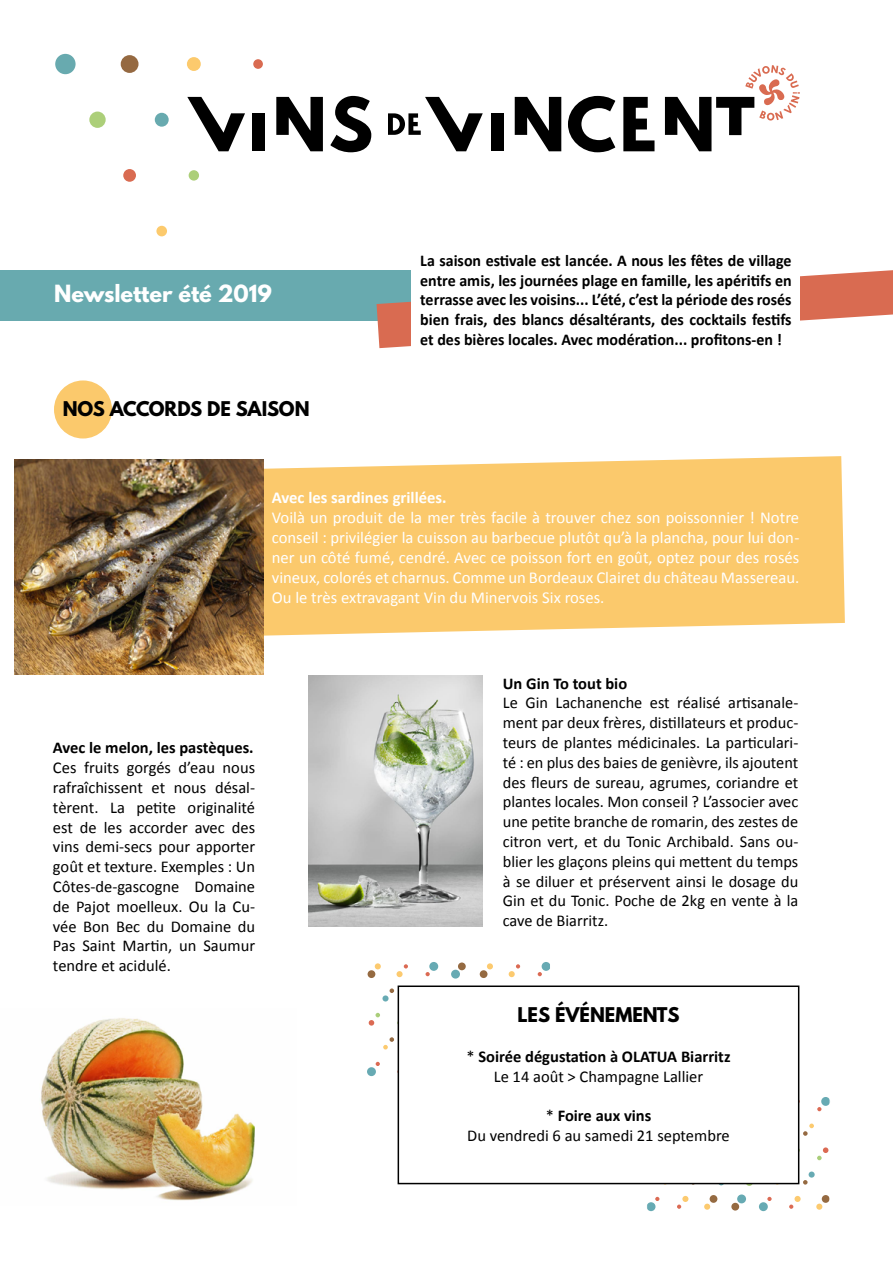
<style>
.page{position:relative;width:893px;height:1263px;background:#fff}
.page>*{position:absolute;margin:0;border:0;box-sizing:border-box;transform-origin:0 0}
.t1{font:700 21px "League Spartan";color:#fff}
.t2{font:700 18px "League Spartan";color:#000}
.t3{font:16.65px/20px "Calibri";color:#fff;text-align:justify}
.t4{font:700 16.65px "Calibri";color:#fff}
.t5{font:16.5px/19.8px "Calibri";color:#000;text-align:justify}
.t6{font:700 16.5px/19.8px "Calibri";color:#000;text-align:justify}
.s1{font-weight:400}
.s2{font-weight:700}
</style>
<div class="page">
<div style="left:54px;top:380px;width:58px;height:58px;background:#fbc96c;border-radius:50%"></div>
<div style="left:55px;top:54px;width:21px;height:20px;background:#68aaaf;border-radius:50%"></div>
<div style="left:121px;top:55px;width:18px;height:18px;background:#956941;border-radius:50%"></div>
<div style="left:187px;top:57px;width:14px;height:14px;background:#fcca6d;border-radius:50%"></div>
<div style="left:253px;top:59px;width:10px;height:10px;background:#d96b51;border-radius:50%"></div>
<div style="left:89px;top:112px;width:17px;height:16px;background:#accf79;border-radius:50%"></div>
<div style="left:155px;top:113px;width:14px;height:14px;background:#68aaaf;border-radius:50%"></div>
<div style="left:189px;top:170px;width:10px;height:11px;background:#accf79;border-radius:50%"></div>
<div style="left:123px;top:169px;width:13px;height:13px;background:#d96b51;border-radius:50%"></div>
<div style="left:156px;top:226px;width:11px;height:10px;background:#fcca6d;border-radius:50%"></div>
<svg style="left:187px;top:97px;width:58px;height:54px"></svg>
<div style="left:253px;top:113px;width:12px;height:38px;background:#000"></div>
<svg style="left:276px;top:97px;width:47px;height:54px"></svg>
<svg style="left:330px;top:96px;width:41px;height:56px"></svg>
<svg style="left:388px;top:97px;width:95px;height:54px"></svg>
<svg style="left:515px;top:97px;width:46px;height:54px"></svg>
<svg style="left:568px;top:96px;width:47px;height:56px"></svg>
<svg style="left:623px;top:97px;width:31px;height:54px"></svg>
<div style="left:491px;top:113px;width:12px;height:38px;background:#000"></div>
<svg style="left:665px;top:65px;width:135px;height:86px"></svg>
<div style="left:0;top:270px;width:480px;height:51px;background:#68aaaf"></div>
<svg style="left:377px;top:270px;width:516px;height:78px"></svg>
<div style="left:412px;top:253px;width:388px;height:147px;background:#fff"></div>
<svg style="left:264px;top:456px;width:581px;height:180px;fill:#fbc96c"></svg>
<div style="left:272px;top:490px;width:527px;height:129px;background:#fbc96c"></div>
<div style="left:759px;top:1202px;width:9px;height:9px;background:#67aab3;border-radius:50%"></div>
<div style="left:647px;top:1202px;width:8px;height:9px;background:#67aab3;border-radius:50%"></div>
<div style="left:731px;top:1203px;width:8px;height:7px;background:#956a41;border-radius:50%"></div>
<div style="left:704px;top:1203px;width:6px;height:7px;background:#fcca6f;border-radius:50%"></div>
<div style="left:746px;top:1179px;width:7px;height:7px;background:#728a51;border-radius:50%"></div>
<svg style="left:817px;top:1107px;width:4px;height:4px"></svg>
<div style="left:816px;top:1203px;width:6px;height:7px;background:#fcca6f;border-radius:50%"></div>
<svg style="left:789px;top:1204px;width:4px;height:5px"></svg>
<div style="left:822px;top:1195px;width:8px;height:8px;background:#956a41;border-radius:50%"></div>
<div style="left:794px;top:1196px;width:7px;height:6px;background:#fcca6f;border-radius:50%"></div>
<svg style="left:767px;top:1197px;width:5px;height:4px"></svg>
<svg style="left:803px;top:1171px;width:12px;height:13px"></svg>
<svg style="left:799px;top:1148px;width:1px;height:12px"></svg>
<svg style="left:817px;top:1147px;width:11px;height:13px"></svg>
<svg style="left:803px;top:1123px;width:11px;height:13px"></svg>
<div style="left:821px;top:1097px;width:9px;height:9px;background:#67aab3;border-radius:50%"></div>
<svg style="left:799px;top:1099px;width:1px;height:13px"></svg>
<div style="left:737px;top:1194px;width:9px;height:9px;background:#67aab3;border-radius:50%"></div>
<div style="left:710px;top:1195px;width:7px;height:8px;background:#956a41;border-radius:50%"></div>
<svg style="left:677px;top:1196px;width:11px;height:13px"></svg>
<svg style="left:655px;top:1197px;width:4px;height:4px"></svg>
<div style="left:368px;top:970px;width:7px;height:8px;background:#956a41;border-radius:50%"></div>
<div style="left:396px;top:971px;width:7px;height:6px;background:#fcca6f;border-radius:50%"></div>
<svg style="left:426px;top:972px;width:4px;height:4px"></svg>
<div style="left:382px;top:995px;width:7px;height:6px;background:#67aab3;border-radius:50%"></div>
<div style="left:367px;top:1067px;width:9px;height:9px;background:#67aab3;border-radius:50%"></div>
<div style="left:451px;top:970px;width:9px;height:8px;background:#67aab3;border-radius:50%"></div>
<div style="left:480px;top:970px;width:7px;height:8px;background:#956a41;border-radius:50%"></div>
<svg style="left:538px;top:972px;width:4px;height:4px"></svg>
<div style="left:429px;top:962px;width:9px;height:9px;background:#67aab3;border-radius:50%"></div>
<div style="left:542px;top:962px;width:8px;height:9px;background:#67aab3;border-radius:50%"></div>
<div style="left:458px;top:962px;width:8px;height:8px;background:#956a41;border-radius:50%"></div>
<svg style="left:487px;top:963px;width:6px;height:6px"></svg>
<svg style="left:509px;top:964px;width:11px;height:13px"></svg>
<svg style="left:397px;top:1061px;width:1px;height:13px"></svg>
<svg style="left:376px;top:1062px;width:4px;height:4px"></svg>
<svg style="left:383px;top:1037px;width:11px;height:12px"></svg>
<svg style="left:397px;top:1013px;width:1px;height:12px"></svg>
<svg style="left:375px;top:963px;width:6px;height:6px"></svg>
<svg style="left:404px;top:964px;width:4px;height:4px"></svg>
<svg style="left:390px;top:988px;width:4px;height:5px"></svg>
<svg style="left:369px;top:1013px;width:11px;height:12px"></svg>
<div style="left:398px;top:986px;width:401px;height:197px;background:#fff"></div>
<div style="left:398px;top:985px;width:401px;height:199px;border:2px solid #000"></div>
<img style="left:41px;top:1018px;width:214px;height:183px">
<img style="left:15px;top:459px;width:249px;height:215px">
<img style="left:308px;top:675px;width:175px;height:251px">
<p class="t1" style="left:54px;top:277px;width:219px">Newsletter été 2019</p>
<p class="t2" style="left:63px;top:394px;width:248px">NOS ACCORDS DE SAISON</p>
<p class="t6" style="left:420px;top:250px;width:373px">La saison estivale est lancée. A nous les fêtes de village entre amis, les journées plage en famille, les apéritifs en terrasse avec les voisins... L’été, c’est la période des rosés bien frais, des blancs désaltérants, des cocktails festifs et des bières locales. Avec modération... profitons-en !</p>
<p class="t4" style="left:272px;top:487px;width:176px">Avec les sardines grillées.</p>
<p class="t3" style="left:272px;top:507px;width:529px">Voilà un produit de la mer très facile à trouver chez son poissonnier ! Notre conseil : privilégier la cuisson au barbecue plutôt qu’à la plancha, pour lui don&shy;ner un côté fumé, cendré. Avec ce poisson fort en goût, optez pour des rosés vineux, colorés et charnus. Comme un Bordeaux Clairet du château Massereau.<br>Ou le très extravagant Vin du Minervois Six roses.</p>
<p class="t6" style="left:53px;top:738px;width:202px">Avec le melon, les pastèques.</p>
<p class="t5" style="left:53px;top:758px;width:204px">Ces fruits gorgés d’eau nous rafraîchissent et nous désal&shy;tèrent. La petite originalité est de les accorder avec des vins demi-secs pour apporter goût et texture. Exemples : Un Côtes-de-gascogne Domaine de Pajot moelleux. Ou la Cu&shy;vée Bon Bec du Domaine du Pas Saint Martin, un Saumur tendre et acidulé.</p>
<p class="t6" style="left:503px;top:673px;width:126px">Un Gin To tout bio</p>
<p class="t5" style="left:503px;top:693px;width:297px">Le Gin Lachanenche est réalisé artisanale&shy;ment par deux frères, distillateurs et produc&shy;teurs de plantes médicinales. La particulari&shy;té : en plus des baies de genièvre, ils ajoutent des fleurs de sureau, agrumes, coriandre et plantes locales. Mon conseil ? L’associer avec une petite branche de romarin, des zestes de citron vert, et du Tonic Archibald. Sans ou&shy;blier les glaçons pleins qui mettent du temps à se diluer et préservent ainsi le dosage du Gin et du Tonic. Poche de 2kg en vente à la cave de Biarritz.</p>
<p class="t2" style="left:517px;top:1001px;width:164px">LES ÉVÉNEMENTS</p>
<p class="t6" style="left:466px;top:1046px;width:266px;text-align:center"><span class="s1">*</span> Soirée dégustation à OLATUA Biarritz<br><span class="s1">Le 14 août &gt; Champagne Lallier</span></p>
<p class="t5" style="left:467px;top:1106px;width:264px;text-align:center">* <span class="s2">Foire aux vins<br></span>Du vendredi 6 au samedi 21 septembre</p>
</div>
